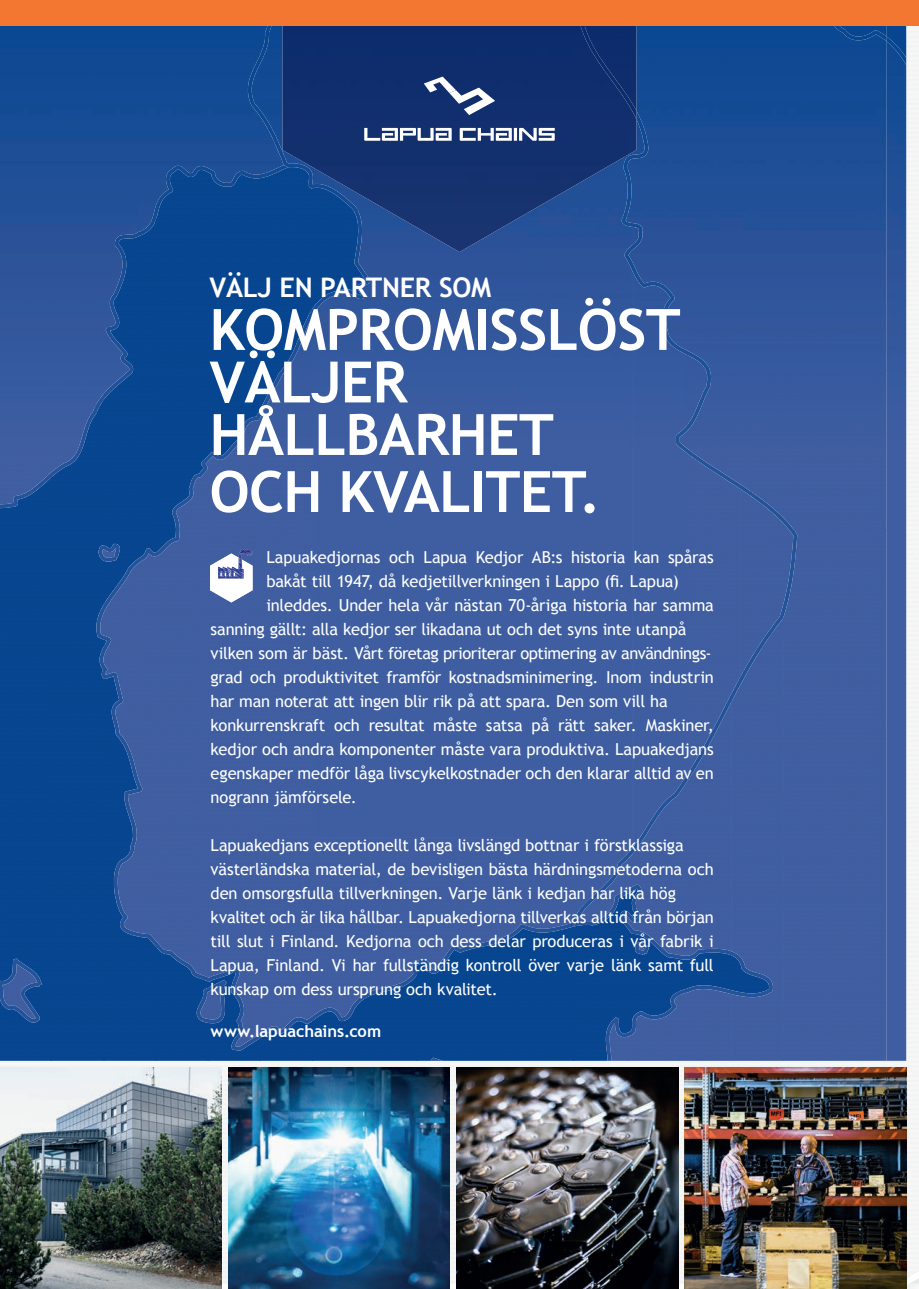
<style>
.page{position:relative;width:919px;height:1289px;background:#fff}
.page>*{position:absolute;margin:0;border:0;box-sizing:border-box;transform-origin:0 0}
.t1{font:700 57px/54px "Trebuchet MS";letter-spacing:-.01em;color:#fff}
.t2{font:700 27px "Trebuchet MS";letter-spacing:-.01em;color:#fff}
.t3{font:16.5px/24px "Trebuchet MS";letter-spacing:-.01em;color:#fff}
.t4{font:700 16.5px "Trebuchet MS";letter-spacing:-.005em;color:#fff}
</style>
<div class="page">
<img style="left:51px;top:1060px;width:834px;height:223px">
<div style="left:0;top:504px;width:51px;height:556px;background:#074590"></div>
<div style="left:157px;top:202px;width:154px;height:115px;background:#074590"></div>
<div style="left:105px;top:259px;width:52px;height:801px;background:#074590"></div>
<div style="left:155px;top:317px;width:102px;height:106px;background:#074590"></div>
<div style="left:51px;top:454px;width:54px;height:606px;background:#074590"></div>
<div style="left:155px;top:423px;width:48px;height:37px;background:#074590"></div>
<div style="left:574px;top:928px;width:50px;height:132px;background:#074590"></div>
<div style="left:155px;top:979px;width:52px;height:81px;background:#074590"></div>
<div style="left:417px;top:932px;width:157px;height:128px;background:#074590"></div>
<img style="left:207px;top:1046px;width:52px;height:14px">
<div style="left:313px;top:998px;width:104px;height:62px;background:#074590"></div>
<img style="left:259px;top:1039px;width:54px;height:21px">
<img style="left:781px;top:1060px;width:105px;height:1px">
<svg style="left:431px;top:1057px;width:11px;height:3px"></svg>
<img style="left:0;top:26px;width:280px;height:176px">
<img style="left:0;top:201px;width:142px;height:253px">
<img style="left:141px;top:201px;width:14px;height:7px">
<img style="left:0;top:454px;width:75px;height:50px">
<img style="left:240px;top:26px;width:40px;height:152px">
<img style="left:155px;top:166px;width:86px;height:43px">
<img style="left:115px;top:208px;width:44px;height:51px">
<img style="left:96px;top:258px;width:37px;height:156px">
<img style="left:47px;top:404px;width:49px;height:77px">
<img style="left:0;top:475px;width:48px;height:33px">
<img style="left:636px;top:26px;width:249px;height:344px">
<div style="left:744px;top:370px;width:141px;height:160px;background:#3e5da0"></div>
<div style="left:783px;top:530px;width:102px;height:530px;background:#3f5ea1"></div>
<div style="left:731px;top:679px;width:52px;height:381px;background:#3f5ea1"></div>
<div style="left:680px;top:778px;width:51px;height:282px;background:#3f5ea1"></div>
<div style="left:628px;top:850px;width:52px;height:210px;background:#405ea1"></div>
<img style="left:625px;top:1037px;width:3px;height:23px">
<img style="left:816px;top:26px;width:69px;height:15px">
<img style="left:690px;top:778px;width:6px;height:18px">
<img style="left:624px;top:850px;width:53px;height:187px">
<img style="left:676px;top:948px;width:97px;height:49px">
<img style="left:605px;top:1017px;width:20px;height:43px">
<svg style="left:635px;top:942px;width:13px;height:13px"></svg>
<img style="left:527px;top:252px;width:106px;height:676px">
<img style="left:313px;top:252px;width:214px;height:743px">
<img style="left:633px;top:227px;width:54px;height:616px">
<div style="left:260px;top:318px;width:53px;height:680px;background:#3f5ea1"></div>
<div style="left:686px;top:355px;width:54px;height:414px;background:#3f5ea1"></div>
<div style="left:207px;top:420px;width:53px;height:626px;background:#3f5ea1"></div>
<div style="left:153px;top:474px;width:54px;height:491px;background:#3f5ea1"></div>
<img style="left:740px;top:491px;width:3px;height:179px">
<img style="left:150px;top:556px;width:3px;height:378px">
<img style="left:313px;top:994px;width:45px;height:4px">
<img style="left:247px;top:26px;width:35px;height:132px">
<img style="left:621px;top:111px;width:53px;height:204px">
<img style="left:280px;top:157px;width:2px;height:53px">
<img style="left:311px;top:252px;width:55px;height:66px">
<img style="left:257px;top:309px;width:55px;height:111px">
<img style="left:365px;top:273px;width:5px;height:22px">
<img style="left:661px;top:315px;width:48px;height:53px">
<img style="left:203px;top:413px;width:55px;height:61px">
<img style="left:689px;top:367px;width:55px;height:124px">
<img style="left:149px;top:460px;width:55px;height:96px">
<img style="left:676px;top:421px;width:14px;height:34px">
<img style="left:743px;top:486px;width:54px;height:193px">
<img style="left:96px;top:548px;width:54px;height:392px">
<img style="left:689px;top:670px;width:55px;height:108px">
<img style="left:635px;top:769px;width:55px;height:81px">
<img style="left:581px;top:843px;width:55px;height:70px">
<img style="left:149px;top:934px;width:55px;height:45px">
<img style="left:419px;top:924px;width:109px;height:49px">
<img style="left:527px;top:906px;width:55px;height:26px">
<img style="left:203px;top:965px;width:55px;height:85px">
<img style="left:358px;top:959px;width:62px;height:39px">
<img style="left:257px;top:998px;width:108px;height:41px">
<img style="left:98px;top:544px;width:22px;height:17px">
<img style="left:196px;top:979px;width:30px;height:44px">
<img style="left:0;top:958px;width:42px;height:64px">
<svg style="left:885px;top:26px;width:33px;height:1262px"></svg>
<img style="left:0;top:1067px;width:221px;height:221px">
<img style="left:228px;top:1067px;width:222px;height:221px">
<img style="left:282px;top:26px;width:354px;height:226px">
<div style="left:563px;top:26px;width:73px;height:94px;background:#0f2d6d"></div>
<svg style="left:424px;top:77px;width:71px;height:38px"></svg>
<svg style="left:364px;top:128px;width:87px;height:13px"></svg>
<svg style="left:459px;top:128px;width:95px;height:13px"></svg>
<div style="left:0;top:0;width:918px;height:26px;background:#f37730"></div>
<img style="left:456px;top:1067px;width:222px;height:221px">
<img style="left:684px;top:1067px;width:222px;height:221px">
<img style="left:238px;top:549px;width:15px;height:10px">
<svg style="left:210px;top:553px;width:42px;height:49px"></svg>
<h2 class="t2" style="left:209px;top:271px;width:283px">VÄLJ EN PARTNER SOM</h2>
<h1 class="t1" style="left:209px;top:302px;width:472px">KOMPROMISSLÖST<br>VÄLJER<br>HÅLLBARHET<br>OCH KVALITET.</h1>
<p class="t3" style="left:266px;top:545px;width:449px">Lapuakedjornas och Lapua Kedjor AB:s historia kan spåras</p>
<p class="t3" style="left:266px;top:569px;width:414px">bakåt till 1947, då kedjetillverkningen i Lappo (fi. Lapua)</p>
<p class="t3" style="left:266px;top:593px;width:449px">inleddes. Under hela vår nästan 70-åriga historia har samma</p>
<p class="t3" style="left:210px;top:617px;width:477px">sanning gällt: alla kedjor ser likadana ut och det syns inte utanpå</p>
<p class="t3" style="left:210px;top:641px;width:502px">vilken som är bäst. Vårt företag prioriterar optimering av användnings-</p>
<p class="t3" style="left:210px;top:665px;width:504px">grad och produktivitet framför kostnadsminimering. Inom industrin</p>
<p class="t3" style="left:210px;top:689px;width:458px">har man noterat att ingen blir rik på att spara. Den som vill ha</p>
<p class="t3" style="left:210px;top:713px;width:504px">konkurrenskraft och resultat måste satsa på rätt saker. Maskiner,</p>
<p class="t3" style="left:210px;top:737px;width:504px">kedjor och andra komponenter måste vara produktiva. Lapuakedjans</p>
<p class="t3" style="left:210px;top:761px;width:504px">egenskaper medför låga livscykelkostnader och den klarar alltid av en</p>
<p class="t3" style="left:210px;top:785px;width:148px">nogrann jämförsele.</p>
<p class="t3" style="left:210px;top:833px;width:504px">Lapuakedjans exceptionellt långa livslängd bottnar i förstklassiga västerländska material, de bevisligen bästa härdningsmetoderna och den omsorgsfulla tillverkningen. Varje länk i kedjan har lika hög kvalitet och är lika hållbar. Lapuakedjorna tillverkas alltid från början till slut i Finland. Kedjorna och dess delar produceras i vår fabrik i Lapua, Finland. Vi har fullständig kontroll över varje länk samt full kunskap om dess ursprung och kvalitet.</p>
<p class="t4" style="left:210px;top:1021px;width:172px">www.lapuachains.com</p>
</div>
